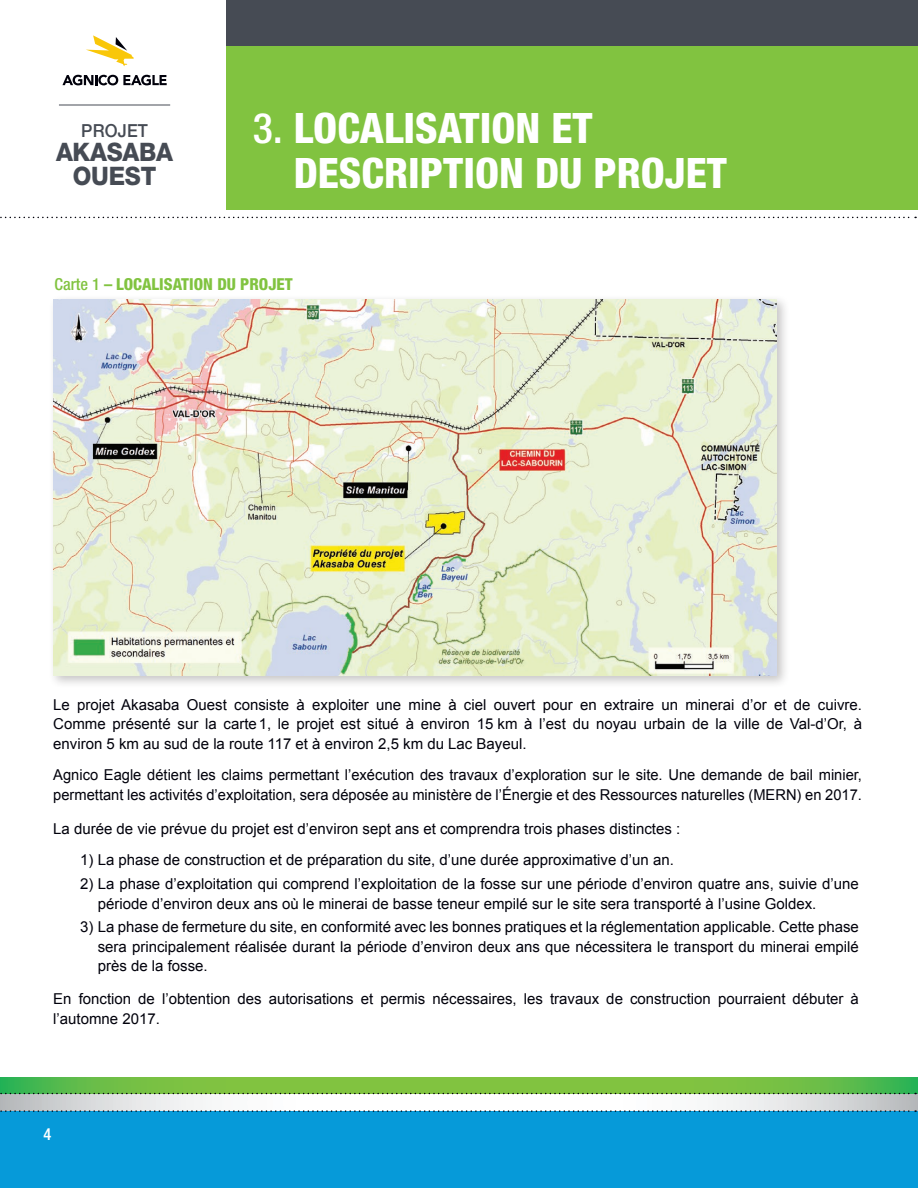
<style>
.page{position:relative;width:918px;height:1188px;background:#fff}
.page>*{position:absolute;margin:0;border:0;box-sizing:border-box;transform-origin:0 0}
.t1{font:800 condensed 42px/45px "Helvetica Neue";color:#fff}
.t2{font:800 25.5px/24px "Helvetica Neue";letter-spacing:-.01em;color:#464b54;text-align:center;scale:.94 1}
.t3{font:500 18px "Helvetica Neue";letter-spacing:.01em;color:#464b54;scale:.94 1}
.t4{font:800 condensed 16.5px "Helvetica Neue";color:#81c340}
.t5{font:500 condensed 16.5px "Helvetica Neue";color:#fff}
.List_Paragraph{font:15px/19.5px "Arial";color:#00000b}
.s1{font-weight:500}
.s2{font-weight:700}
</style>
<div class="page">
<svg style="left:0;top:1093px;width:918px;height:18px"></svg>
<div style="left:0;top:1111px;width:918px;height:77px;background:#069ad9"></div>
<svg style="left:0;top:1110px;width:916px;height:2px"></svg>
<svg style="left:0;top:1078px;width:918px;height:15px"></svg>
<svg style="left:0;top:1093px;width:916px;height:1px"></svg>
<div style="left:106px;top:0;width:812px;height:47px;background:#464b54"></div>
<div style="left:106px;top:47px;width:812px;height:163px;background:#81c340"></div>
<div style="left:0;top:0;width:226px;height:218px;background:#fff"></div>
<svg style="left:62px;top:75px;width:105px;height:10px"></svg>
<svg style="left:86px;top:35px;width:48px;height:31px"></svg>
<hr style="left:59px;top:105px;width:111px;height:1px;background:#464b54">
<svg style="left:0;top:217px;width:916px;height:1px"></svg>
<div style="left:48px;top:294px;width:742px;height:395px;background:#231f20;opacity:.26"></div>
<img style="left:53px;top:299px;width:724px;height:376px">
<p class="t3" style="left:81px;top:120px;width:72px">PROJET</p>
<h2 class="t2" style="left:56px;top:140px;width:126px">AKASABA<br>OUEST</h2>
<p class="t1" style="left:294px;top:105px;width:435px;text-indent:-41px"><span class="s1">3.</span> LOCALISATION ET<br>DESCRIPTION DU PROJET</p>
<p class="t4" style="left:55px;top:274px;width:240px"><span class="s1">Carte 1</span> <span class="s2">–</span> LOCALISATION DU PROJET</p>
<p class="List_Paragraph" style="left:53px;top:695px;width:810px;text-align:justify">Le projet Akasaba Ouest consiste à exploiter une mine à ciel ouvert pour en extraire un minerai d’or et de cuivre.<br>Comme présenté sur la carte1, le projet est situé à environ 15 km à l’est du noyau urbain de la ville de Val-d’Or, à environ 5 km au sud de la route 117 et à environ 2,5 km du Lac Bayeul.</p>
<p class="List_Paragraph" style="left:53px;top:765px;width:810px">Agnico Eagle détient les claims permettant l’exécution des travaux d’exploration sur le site. Une demande de bail minier, permettant les activités d’exploitation, sera déposée au ministère de l’Énergie et des Ressources naturelles (MERN) en 2017.</p>
<p class="List_Paragraph" style="left:53px;top:819px;width:628px">La durée de vie prévue du projet est d’environ sept ans et comprendra trois phases distinctes :</p>
<p class="List_Paragraph" style="left:80px;top:850px;width:595px">1) La phase de construction et de préparation du site, d’une durée approximative d’un an.</p>
<p class="List_Paragraph" style="left:98px;top:874px;width:763px;text-indent:-18px">2) La phase d’exploitation qui comprend l’exploitation de la fosse sur une période d’environ quatre ans, suivie d’une période d’environ deux ans où le minerai de basse teneur empilé sur le site sera transporté à l’usine Goldex.</p>
<p class="List_Paragraph" style="left:98px;top:918px;width:763px;text-align:justify;text-indent:-18px">3) La phase de fermeture du site, en conformité avec les bonnes pratiques et la réglementation applicable. Cette phase sera principalement réalisée durant la période d’environ deux ans que nécessitera le transport du minerai empilé près de la fosse.</p>
<p class="List_Paragraph" style="left:53px;top:990px;width:807px">En fonction de l’obtention des autorisations et permis nécessaires, les travaux de construction pourraient débuter à l’automne 2017.</p>
<p class="t5" style="left:44px;top:1124px;width:9px">4</p>
</div>
